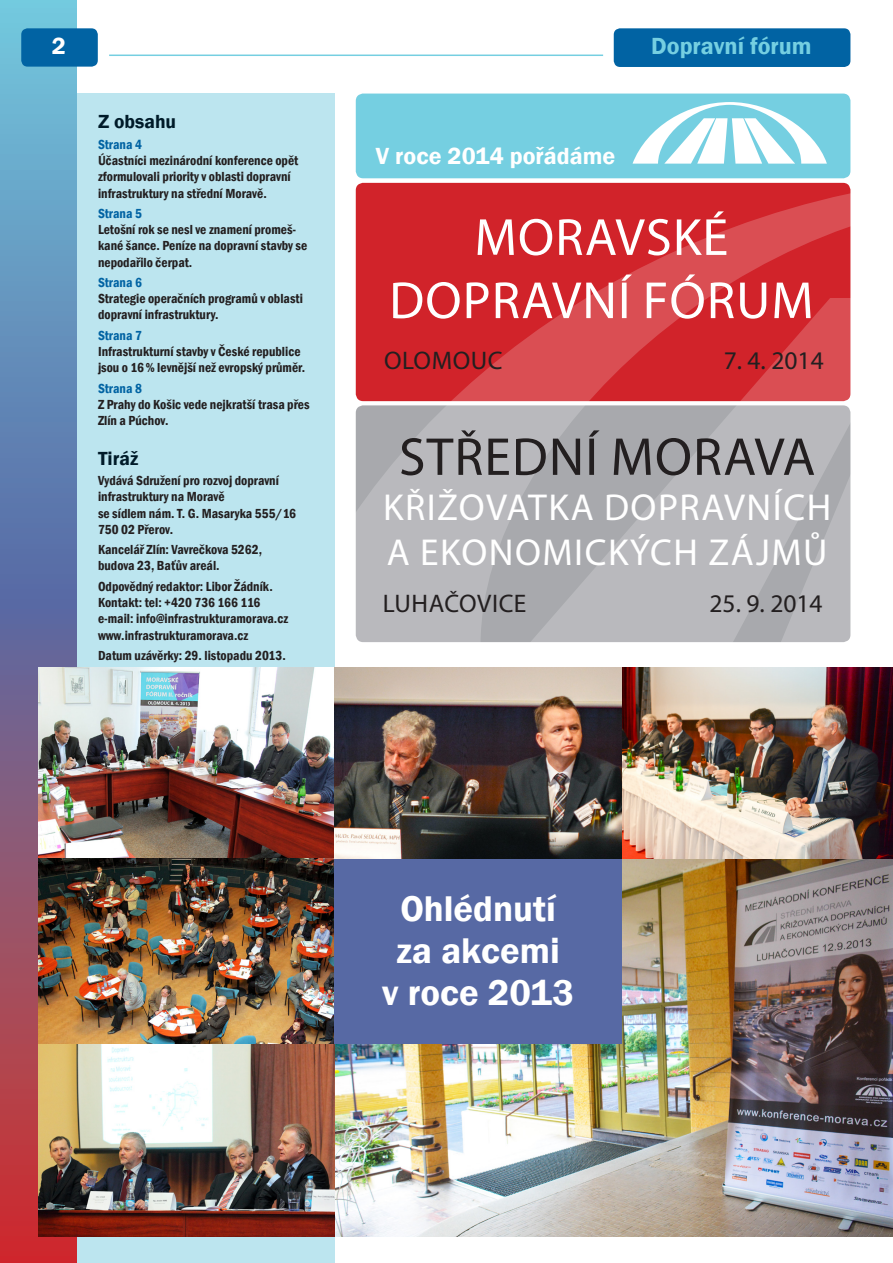
<style>
.page{position:relative;width:893px;height:1263px;background:#fff}
.page>*{position:absolute;margin:0;border:0;box-sizing:border-box;transform-origin:0 0}
.t1{font:53.7px "Myriad Pro";letter-spacing:.02em;color:#231f20}
.t2{font:52.65px/63.2px "Myriad Pro";letter-spacing:.02em;color:#fff;text-align:center}
.t3{font:37.65px/45.2px "Myriad Pro";letter-spacing:.04em;color:#fff}
.t4{font:600 36.75px "Franklin Gothic";color:#fff}
.t5{font:25.5px "Myriad Pro";letter-spacing:.01em;color:#231f20}
.t6{font:600 24px "Franklin Gothic";color:#fff}
.t7{font:600 24px "Franklin Gothic";color:#75cfe1}
.titulek_cerny_14{font:600 19.5px "Franklin Gothic";color:#001b29}
.špaleta{font:600 condensed 13.5px/16.2px "Franklin Gothic";color:#231f20}
.špaleta-2{font:600 condensed 13.5px "Franklin Gothic";color:#0163a3}
</style>
<div class="page">
<svg style="left:0;top:0;width:77px;height:1263px;background:#78799d"></svg>
<div style="left:21px;top:28px;width:77px;height:39px;background:#0163a3;border-radius:6px"></div>
<div style="left:614px;top:28px;width:236px;height:39px;background:#0163a3;border-radius:6px"></div>
<hr style="left:109px;top:55px;width:494px;height:1px;background:#75cfe1">
<div style="left:356px;top:94px;width:494px;height:84px;background:#75cfe1;border-radius:7px"></div>
<div style="left:77px;top:94px;width:257px;height:1169px;background:#bce5ef"></div>
<img style="left:334px;top:668px;width:559px;height:569px">
<img style="left:38px;top:668px;width:296px;height:376px">
<svg style="left:632px;top:102px;width:195px;height:62px"></svg>
<svg style="left:355px;top:174px;width:496px;height:469px;background:#c3787d"></svg>
<div style="left:334px;top:856px;width:288px;height:188px;background:#5769a4"></div>
<img style="left:38px;top:1044px;width:296px;height:192px">
<p class="t6" style="left:52px;top:31px;width:16px">2</p>
<p class="t7" style="left:651px;top:31px;width:162px">Dopravní fórum</p>
<p class="titulek_cerny_14" style="left:98px;top:110px;width:80px">Z obsahu</p>
<p class="špaleta-2" style="left:98px;top:135px;width:45px">Strana 4</p>
<p class="špaleta" style="left:98px;top:152px;width:202px">Účastníci mezinárodní konference opět zformulovali priority v oblasti dopravní infrastruktury na střední Moravě.</p>
<p class="špaleta-2" style="left:98px;top:204px;width:45px">Strana 5</p>
<p class="špaleta" style="left:98px;top:221px;width:211px">Letošní rok se nesl ve znamení promeš&shy;kané šance. Peníze na dopravní stavby se nepodařilo čerpat.</p>
<p class="špaleta-2" style="left:98px;top:273px;width:45px">Strana 6</p>
<p class="špaleta" style="left:98px;top:290px;width:206px">Strategie operačních programů v oblasti dopravní infrastruktury.</p>
<p class="špaleta-2" style="left:98px;top:326px;width:45px">Strana 7</p>
<p class="špaleta" style="left:98px;top:343px;width:209px">Infrastrukturní stavby v České republice jsou o 16% levnější než evropský průměr.</p>
<p class="špaleta-2" style="left:98px;top:379px;width:45px">Strana 8</p>
<p class="špaleta" style="left:98px;top:396px;width:213px">Z Prahy do Košic vede nejkratší trasa přes<br>Zlín a Púchov.</p>
<p class="titulek_cerny_14" style="left:98px;top:446px;width:42px">Tiráž</p>
<p class="špaleta" style="left:98px;top:472px;width:182px">Vydává Sdružení pro rozvoj dopravní infrastruktury na Moravě</p>
<p class="špaleta" style="left:98px;top:505px;width:200px">se sídlem nám. T. G. Masaryka 555/16</p>
<p class="špaleta" style="left:98px;top:521px;width:77px">750 02 Přerov.</p>
<p class="špaleta" style="left:98px;top:541px;width:166px">Kancelář Zlín: Vavrečkova 5262, budova 23, Baťův areál.</p>
<p class="špaleta" style="left:98px;top:578px;width:176px">Odpovědný redaktor: Libor Žádník.</p>
<p class="špaleta" style="left:98px;top:594px;width:164px">Kontakt: tel: +420 736 166 116</p>
<p class="špaleta" style="left:98px;top:610px;width:192px">e-mail: info@infrastrukturamorava.cz</p>
<p class="špaleta" style="left:98px;top:627px;width:152px">www.infrastrukturamorava.cz</p>
<p class="špaleta" style="left:98px;top:647px;width:189px">Datum uzávěrky: 29. listopadu 2013.</p>
<p class="t6" style="left:376px;top:141px;width:241px">V roce 2014 pořádáme</p>
<p class="t2" style="left:389px;top:205px;width:426px">MORAVSKÉ<br>DOPRAVNÍ FÓRUM</p>
<p class="t5" style="left:384px;top:345px;width:120px">OLOMOUC</p>
<p class="t5" style="left:724px;top:345px;width:102px">7. 4. 2014</p>
<p class="t1" style="left:399px;top:424px;width:418px">STŘEDNÍ MORAVA</p>
<p class="t3" style="left:383px;top:484px;width:450px">KŘIŽOVATKA DOPRAVNÍCH<br>A EKONOMICKÝCH ZÁJMŮ</p>
<p class="t5" style="left:383px;top:588px;width:145px">LUHAČOVICE</p>
<p class="t5" style="left:709px;top:588px;width:115px">25. 9. 2014</p>
<p class="t4" style="left:400px;top:886px;width:157px">Ohlédnutí</p>
<p class="t4" style="left:396px;top:928px;width:165px">za akcemi</p>
<p class="t4" style="left:382px;top:970px;width:194px">v roce 2013</p>
</div>
